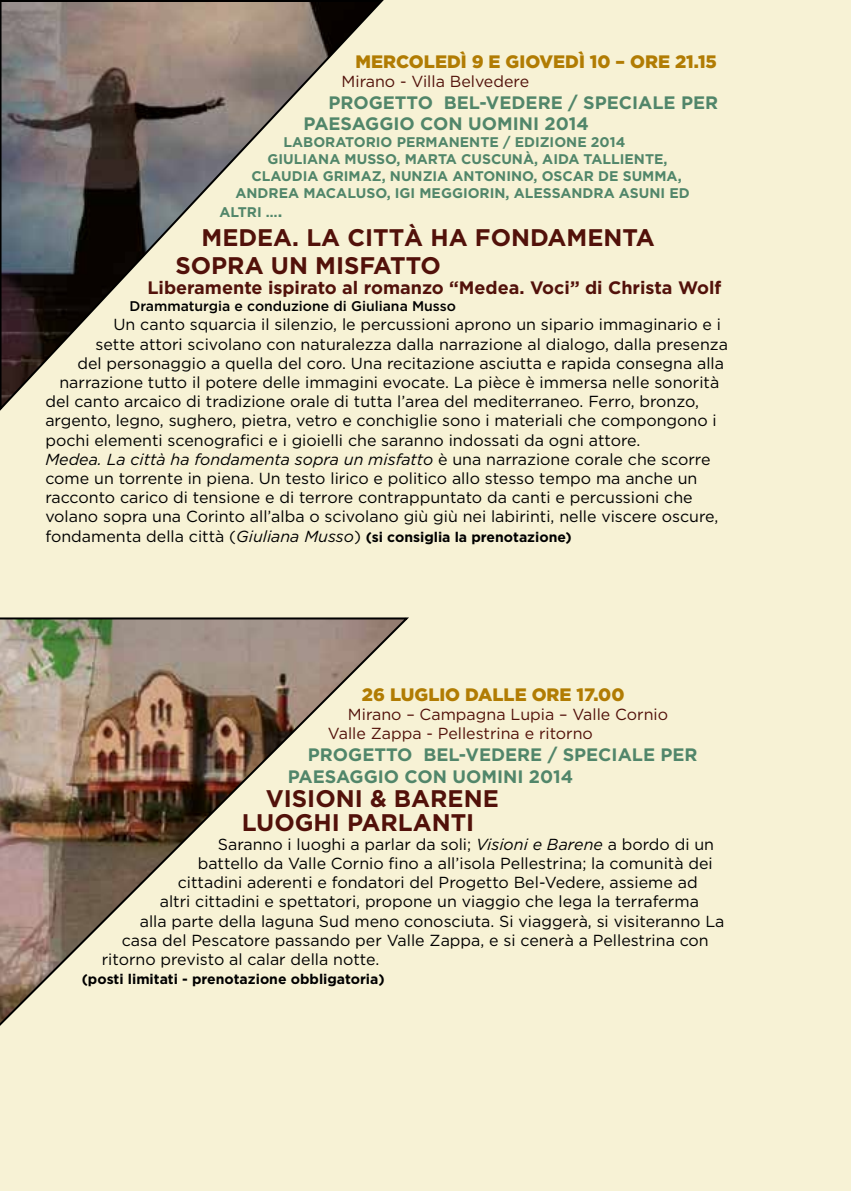
<style>
.page{position:relative;width:851px;height:1191px;background:#fff}
.page>*{position:absolute;margin:0;border:0;box-sizing:border-box;transform-origin:0 0}
.t1{font:700 24px/28.8px "Gotham HTF";color:#52110a}
.t2{font:700 18px/21.6px "Gotham HTF";color:#51866a}
.t3{font:700 18px "Gotham HTF";color:#52110a}
.t4{font:900 18px "Gotham HTF";color:#b17c03}
.t5{font:16px "Gotham HTF";color:#000}
.t6{font:16px/19.2px "Gotham HTF";color:#52110a}
.t7{font:italic 16px "Gotham HTF";color:#000}
.t8{font:700 14px "Gotham HTF";color:#51866a}
.t9{font:700 14px "Gotham HTF";color:#000}
.t10{font:500 14px "Gotham HTF";color:#000}
.s1{font-size:16px}
.s2{font-style:normal}
.s3{font-weight:400;font-size:16px}
.s4{font-weight:400;font-style:italic;font-size:16px}
.s5{font-style:italic}
</style>
<div class="page">
<div style="left:0;top:0;width:850px;height:1191px;background:#f7f2d5"></div>
<svg style="left:0;top:0;width:384px;height:411px"></svg>
<img style="left:0;top:617px;width:409px;height:409px">
<p class="t4" style="left:355px;top:51px;width:363px">MERCOLEDÌ 9 E GIOVEDÌ 10 – ORE 21.15</p>
<p class="t6" style="left:341px;top:72px;width:189px">Mirano - Villa Belvedere</p>
<p class="t2" style="left:303px;top:91px;width:416px;text-indent:25px">PROGETTO BEL-VEDERE / SPECIALE PER<br>PAESAGGIO CON UOMINI 2014</p>
<p class="t8" style="left:283px;top:134px;width:343px">LABORATORIO PERMANENTE / EDIZIONE 2014</p>
<p class="t8" style="left:267px;top:151px;width:401px">GIULIANA MUSSO, MARTA CUSCUNÀ, AIDA TALLIENTE,</p>
<p class="t8" style="left:251px;top:168px;width:431px">CLAUDIA GRIMAZ, NUNZIA ANTONINO, OSCAR DE SUMMA,</p>
<p class="t8" style="left:235px;top:184px;width:455px">ANDREA MACALUSO, IGI MEGGIORIN, ALESSANDRA ASUNI ED</p>
<p class="t8" style="left:219px;top:204px;width:64px">ALTRI …<span class="s1">.</span></p>
<h1 class="t1" style="left:175px;top:222px;width:481px;text-indent:26px">MEDEA. LA CITTÀ HA FONDAMENTA<br>SOPRA UN MISFATTO</h1>
<p class="t3" style="left:147px;top:278px;width:575px">Liberamente ispirato al romanzo “Medea. Voci” di Christa Wolf</p>
<p class="t10" style="left:129px;top:298px;width:328px">Drammaturgia e conduzione di Giuliana Musso</p>
<p class="t5" style="left:113px;top:316px;width:609px">Un canto squarcia il silenzio, le percussioni aprono un sipario immaginario e i</p>
<p class="t5" style="left:95px;top:335px;width:634px">sette attori scivolano con naturalezza dalla narrazione al dialogo, dalla presenza</p>
<p class="t5" style="left:77px;top:354px;width:648px">del personaggio a quella del coro. Una recitazione asciutta e rapida consegna alla</p>
<p class="t5" style="left:59px;top:373px;width:661px">narrazione tutto il potere delle immagini evocate. La pièce è immersa nelle sonorità</p>
<p class="t5" style="left:45px;top:393px;width:655px">del canto arcaico di tradizione orale di tutta l’area del mediterraneo. Ferro, bronzo,</p>
<p class="t5" style="left:45px;top:412px;width:672px">argento, legno, sughero, pietra, vetro e conchiglie sono i materiali che compongono i</p>
<p class="t5" style="left:45px;top:431px;width:596px">pochi elementi scenografici e i gioielli che saranno indossati da ogni attore.</p>
<p class="t7" style="left:45px;top:450px;width:666px">Medea. La città ha fondamenta sopra un misfatto <span class="s2">è una narrazione corale che scorre</span></p>
<p class="t5" style="left:45px;top:469px;width:653px">come un torrente in piena. Un testo lirico e politico allo stesso tempo ma anche un</p>
<p class="t5" style="left:45px;top:489px;width:648px">racconto carico di tensione e di terrore contrappuntato da canti e percussioni che</p>
<p class="t5" style="left:45px;top:508px;width:674px">volano sopra una Corinto all’alba o scivolano giù giù nei labirinti, nelle viscere oscure,</p>
<p class="t9" style="left:45px;top:528px;width:528px"><span class="s3">fondamenta della città (</span><span class="s4">Giuliana Musso</span><span class="s3">)</span> (si consiglia la prenotazione)</p>
<p class="t4" style="left:362px;top:684px;width:264px">26 LUGLIO DALLE ORE 17.00</p>
<p class="t6" style="left:328px;top:704px;width:341px;text-indent:20px">Mirano – Campagna Lupia – Valle Cornio<br>Valle Zappa - Pellestrina e ritorno</p>
<p class="t2" style="left:288px;top:743px;width:411px;text-indent:20px">PROGETTO BEL-VEDERE / SPECIALE PER<br>PAESAGGIO CON UOMINI 2014</p>
<h1 class="t1" style="left:242px;top:785px;width:258px;line-height:24px;text-indent:24px">VISIONI &amp; BARENE<br>LUOGHI PARLANTI</h1>
<p class="t5" style="left:218px;top:835px;width:497px">Saranno i luoghi a parlar da soli; <span class="s5">Visioni e Barene</span> a bordo di un</p>
<p class="t5" style="left:198px;top:854px;width:516px">battello da Valle Cornio fino a all’isola Pellestrina; la comunità dei</p>
<p class="t5" style="left:178px;top:873px;width:521px">cittadini aderenti e fondatori del Progetto Bel-Vedere, assieme ad</p>
<p class="t5" style="left:160px;top:893px;width:540px">altri cittadini e spettatori, propone un viaggio che lega la terraferma</p>
<p class="t5" style="left:140px;top:912px;width:586px">alla parte della laguna Sud meno conosciuta. Si viaggerà, si visiteranno La</p>
<p class="t5" style="left:122px;top:931px;width:588px">casa del Pescatore passando per Valle Zappa, e si cenerà a Pellestrina con</p>
<p class="t5" style="left:102px;top:950px;width:279px">ritorno previsto al calar della notte.</p>
<p class="t9" style="left:82px;top:971px;width:304px">(posti limitati - prenotazione obbligatoria)</p>
</div>
